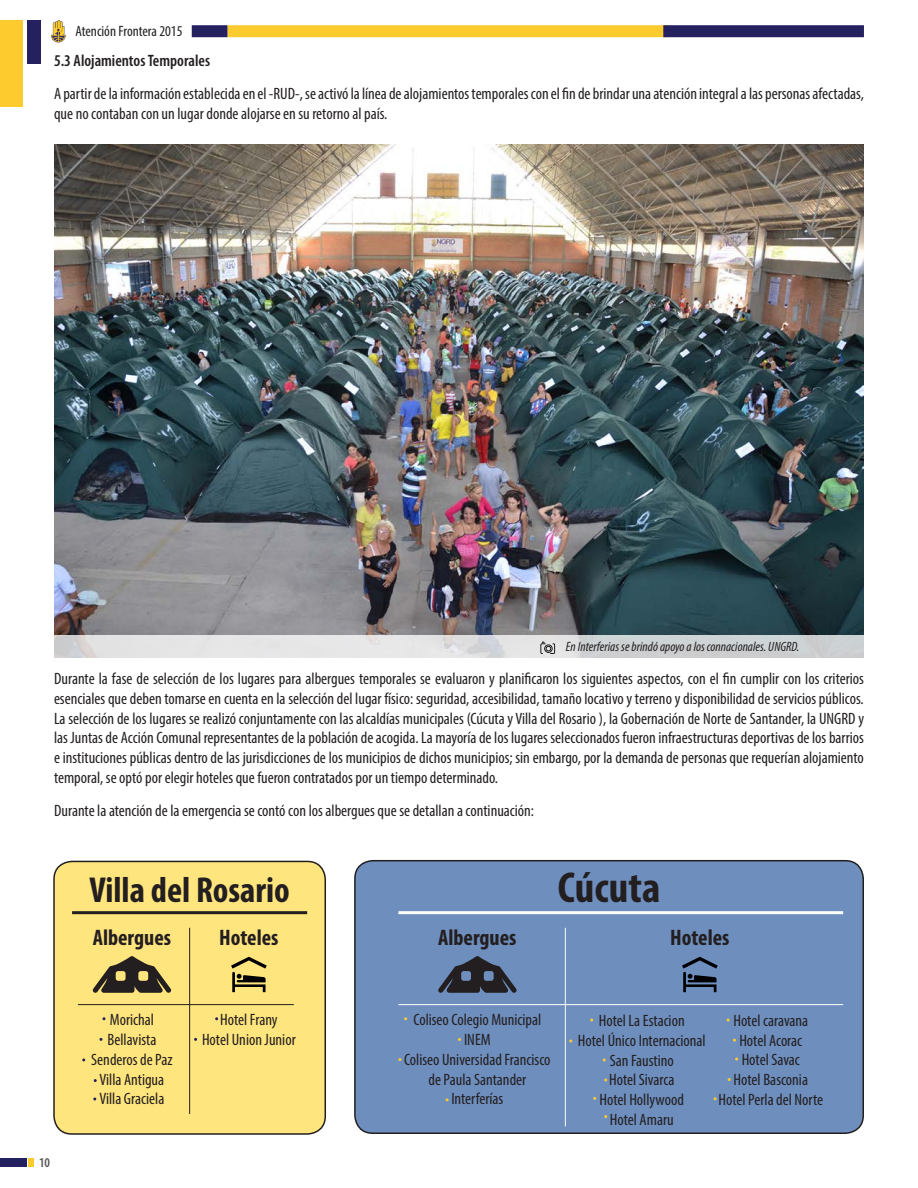
<style>
.page{position:relative;width:918px;height:1188px;background:#fff}
.page>*{position:absolute;margin:0;border:0;box-sizing:border-box;transform-origin:0 0}
.t1{font:700 condensed 43.35px "Myriad Pro";color:#231f20}
.t2{font:700 condensed 36.15px "Myriad Pro";color:#231f20}
.t3{font:700 condensed 22.5px "Myriad Pro";color:#231f20}
.t4{font:condensed 16.5px/19.8px "Myriad Pro";color:#231f20;text-align:center}
.t5{font:600 condensed 16.5px "Myriad Pro";color:#231f20}
.t6{font:condensed 15px "Myriad Pro";color:#231f20}
.t7{font:italic condensed 13.5px "Myriad Pro";color:#231f20}
.t8{font:600 condensed 13.5px "Myriad Pro";color:#535355}
</style>
<div class="page">
<div style="left:0;top:20px;width:23px;height:86px;background:#fecb2f"></div>
<div style="left:27px;top:20px;width:14px;height:43px;background:#252161"></div>
<div style="left:227px;top:25px;width:442px;height:12px;background:#fecb2f"></div>
<div style="left:663px;top:25px;width:201px;height:12px;background:#252161"></div>
<div style="left:192px;top:25px;width:35px;height:12px;background:#252161"></div>
<svg style="left:51px;top:20px;width:15px;height:22px"></svg>
<div style="left:0;top:1158px;width:27px;height:9px;background:#252161"></div>
<div style="left:28px;top:1158px;width:6px;height:9px;background:#fecb2f"></div>
<div style="left:355px;top:861px;width:508px;height:272px;background:#6e8ebe;border-radius:18px"></div>
<div style="left:354px;top:860px;width:510px;height:274px;border:2px solid #231f20;border-radius:18px"></div>
<div style="left:54px;top:861px;width:271px;height:273px;background:#ffe57d;border-radius:18px"></div>
<div style="left:53px;top:861px;width:273px;height:274px;border:2px solid #231f20;border-radius:18px"></div>
<img style="left:54px;top:145px;width:810px;height:490px">
<svg style="left:231px;top:957px;width:36px;height:35px"></svg>
<svg style="left:682px;top:957px;width:36px;height:35px"></svg>
<svg style="left:93px;top:956px;width:78px;height:37px"></svg>
<svg style="left:438px;top:956px;width:79px;height:37px"></svg>
<hr style="left:72px;top:911px;width:235px;height:3px;background:#231f20">
<hr style="left:398px;top:911px;width:445px;height:3px;background:#fff">
<hr style="left:189px;top:928px;width:1px;height:186px;background:#231f20">
<hr style="left:78px;top:1004px;width:216px;height:1px;background:#231f20">
<hr style="left:398px;top:1004px;width:445px;height:1px;background:#fff">
<hr style="left:565px;top:928px;width:1px;height:198px;background:#fff">
<svg style="left:54px;top:635px;width:810px;height:23px;background:#dbdcdd"></svg>
<svg style="left:540px;top:642px;width:15px;height:12px"></svg>
<p class="t6" style="left:75px;top:22px;width:108px">Atención Frontera 2015</p>
<p class="t5" style="left:54px;top:52px;width:158px">5.3 Alojamientos Temporales</p>
<p class="t4" style="left:54px;top:83px;width:812px;text-align:left">A partir de la información establecida en el -RUD-, se activó la línea de alojamientos temporales con el fin de brindar una atención integral a las personas afectadas, que no contaban con un lugar donde alojarse en su retorno al país.</p>
<p class="t7" style="left:566px;top:638px;width:235px">En Interferias se brindó apoyo a los connacionales. UNGRD.</p>
<p class="t4" style="left:54px;top:668px;width:812px;text-align:justify">Durante la fase de selección de los lugares para albergues temporales se evaluaron y planificaron los siguientes aspectos, con el fin cumplir con los criterios esenciales que deben tomarse en cuenta en la selección del lugar físico: seguridad, accesibilidad, tamaño locativo y terreno y disponibilidad de servicios públicos.<br>La selección de los lugares se realizó conjuntamente con las alcaldías municipales (Cúcuta y Villa del Rosario ), la Gobernación de Norte de Santander, la UNGRD y las Juntas de Acción Comunal representantes de la población de acogida. La mayoría de los lugares seleccionados fueron infraestructuras deportivas de los barrios e instituciones públicas dentro de las jurisdicciones de los municipios de dichos municipios; sin embargo, por la demanda de personas que requerían alojamiento temporal, se optó por elegir hoteles que fueron contratados por un tiempo determinado.</p>
<p class="t4" style="left:54px;top:800px;width:482px">Durante la atención de la emergencia se contó con los albergues que se detallan a continuación:</p>
<h1 class="t1" style="left:558px;top:861px;width:104px">Cúcuta</h1>
<h2 class="t2" style="left:89px;top:867px;width:202px">Villa del Rosario</h2>
<h3 class="t3" style="left:93px;top:923px;width:80px">Albergues</h3>
<h3 class="t3" style="left:219px;top:923px;width:61px">Hoteles</h3>
<h3 class="t3" style="left:438px;top:923px;width:80px">Albergues</h3>
<h3 class="t3" style="left:670px;top:923px;width:61px">Hoteles</h3>
<p class="t8" style="left:39px;top:1156px;width:13px">10</p>
<p class="t4" style="left:91px;top:1010px;width:83px">Morichal<br>Bellavista<br>Senderos de Paz<br>Villa Antigua<br>Villa Graciela</p>
<p class="t4" style="left:404px;top:1010px;width:148px">Coliseo Colegio Municipal<br>INEM<br>Coliseo Universidad Francisco de Paula Santander<br>Interferías</p>
<p class="t4" style="left:202px;top:1010px;width:95px">Hotel Frany<br>Hotel Union Junior</p>
<p class="t4" style="left:578px;top:1011px;width:129px">Hotel La Estacion<br>Hotel Único Internacional<br>San Faustino<br>Hotel Sivarca<br>Hotel Hollywood<br>Hotel Amaru</p>
<p class="t4" style="left:719px;top:1010px;width:106px">Hotel caravana<br>Hotel Acorac<br>Hotel Savac<br>Hotel Basconia<br>Hotel Perla del Norte</p>
</div>
